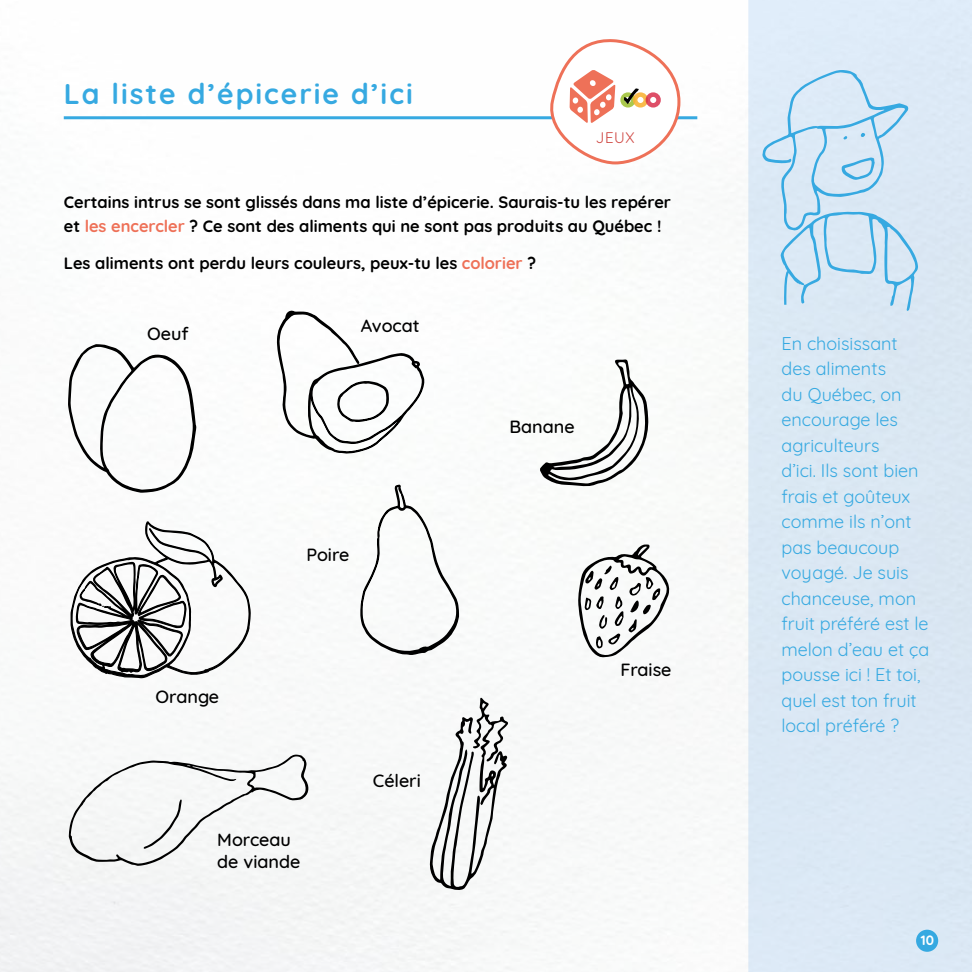
<style>
.page{position:relative;width:972px;height:972px;background:#fff}
.page>*{position:absolute;margin:0;border:0;box-sizing:border-box;transform-origin:0 0}
.t1{font:700 28.5px "Quicksand";letter-spacing:.07em;color:#36a9e1}
.t2{font:18px/25.5px "Quicksand";color:#36a9e1}
.t3{font:500 18px/21.6px "Quicksand";color:#000}
.t4{font:700 16.5px/24px "Quicksand";color:#000}
.t5{font:15px "Quicksand";color:#cf4641}
.t6{font:700 13.5px "Quicksand";color:#fff}
.s1{color:#ee7158}
</style>
<div class="page">
<div style="left:748px;top:0;width:224px;height:972px;background:#dbe8f4"></div>
<hr style="left:64px;top:116px;width:633px;height:3px;background:#36a9e1">
<div style="left:916px;top:930px;width:22px;height:22px;background:#36a9e1;border-radius:50%"></div>
<svg style="left:545px;top:39px;width:137px;height:127px"></svg>
<svg style="left:67px;top:343px;width:184px;height:336px"></svg>
<svg style="left:276px;top:247px;width:184px;height:409px"></svg>
<svg style="left:578px;top:544px;width:91px;height:113px"></svg>
<svg style="left:540px;top:359px;width:109px;height:128px"></svg>
<svg style="left:430px;top:698px;width:79px;height:192px"></svg>
<svg style="left:762px;top:70px;width:156px;height:241px"></svg>
<svg style="left:69px;top:755px;width:239px;height:111px"></svg>
<h1 class="t1" style="left:64px;top:70px;width:350px">La liste d’épicerie d’ici</h1>
<p class="t5" style="left:596px;top:126px;width:40px">JEUX</p>
<p class="t4" style="left:64px;top:189px;width:609px">Certains intrus se sont glissés dans ma liste d’épicerie. Saurais-tu les repérer et <span class="s1">les encercler</span> ? Ce sont des aliments qui ne sont pas produits au Québec !</p>
<p class="t4" style="left:64px;top:250px;width:474px">Les aliments ont perdu leurs couleurs, peux-tu les <span class="s1">colorier</span> ?</p>
<p class="t3" style="left:147px;top:321px;width:43px">Oeuf</p>
<p class="t3" style="left:361px;top:313px;width:60px">Avocat</p>
<p class="t3" style="left:306px;top:542px;width:44px">Poire</p>
<p class="t3" style="left:155px;top:685px;width:65px">Orange</p>
<p class="t3" style="left:217px;top:828px;width:85px">Morceau de viande</p>
<p class="t3" style="left:373px;top:768px;width:49px">Céleri</p>
<p class="t3" style="left:509px;top:415px;width:67px">Banane</p>
<p class="t3" style="left:620px;top:657px;width:53px">Fraise</p>
<p class="t2" style="left:782px;top:329px;width:149px">En choisissant des aliments<br>du Québec, on encourage les agriculteurs<br>d’ici. Ils sont bien frais et goûteux comme ils n’ont pas beaucoup voyagé. Je suis chanceuse, mon fruit préféré est le melon d’eau et ça pousse ici ! Et toi, quel est ton fruit local préféré ?</p>
<p class="t6" style="left:921px;top:929px;width:15px">10</p>
</div>
